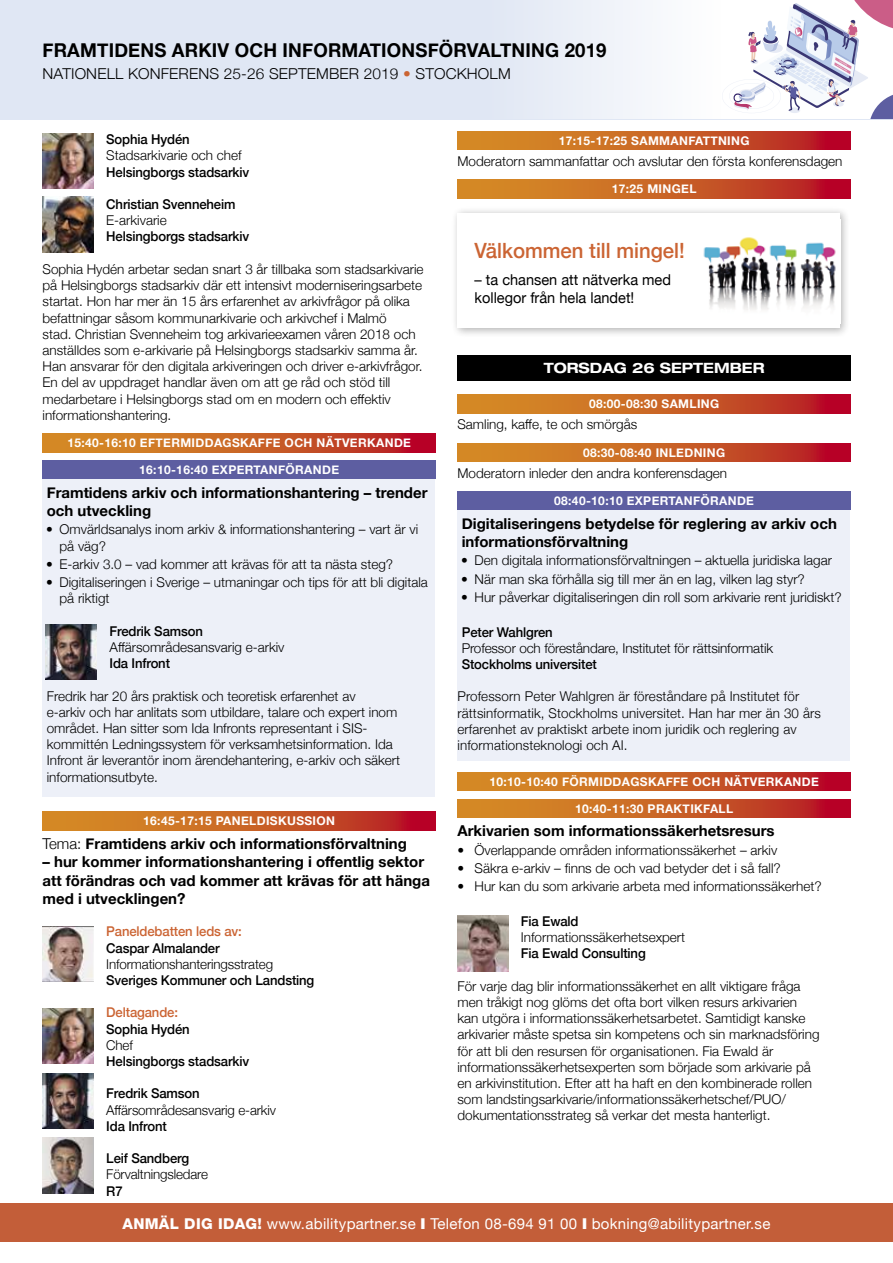
<style>
.page{position:relative;width:893px;height:1263px;background:#fff}
.page>*{position:absolute;margin:0;border:0;box-sizing:border-box;transform-origin:0 0}
.t1{font:500 21px "Helvetica Neue";color:#cb6433}
.t2{font:700 19.05px "Helvetica Neue";letter-spacing:.01em;color:#000}
.t3{font:700 15px/18.5px "Helvetica Neue";color:#000}
.t4{font:15px "Helvetica Neue";letter-spacing:.02em;color:#fff}
.t5{font:15px/18px "Helvetica Neue";color:#000}
.t6{font:300 15px "Helvetica Neue";letter-spacing:.01em;color:#000}
.t7{font:700 expanded 14.25px "Helvetica Neue";color:#fff}
.t8{font:300 13.5px/16.2px "Helvetica Neue";color:#000}
.t9{font:500 13.5px "Helvetica Neue";letter-spacing:-.01em;color:#000}
.t10{font:500 13.5px "Helvetica Neue";letter-spacing:-.01em;color:#cb6433}
.t11{font:700 12px "Helvetica Neue";letter-spacing:.03em;color:#fff}
.t12{font:700 12px "Helvetica Neue";color:#fff;scale:1.05 1}
.s1{color:#cb6433}
.s2{font-weight:300}
.s3{font-family:"Helvetica Neue LT Std";font-weight:800}
.s4{font-family:"Helvetica Neue LT Std";font-weight:900}
</style>
<div class="page">
<div style="left:43px;top:471px;width:392px;height:326px;background:#edf0f8"></div>
<div style="left:457px;top:508px;width:393px;height:253px;background:#edf0f8"></div>
<svg style="left:43px;top:433px;width:393px;height:19px;background:#c85b25"></svg>
<div style="left:43px;top:460px;width:393px;height:19px;background:#5d5ea1"></div>
<svg style="left:43px;top:811px;width:393px;height:19px;background:#c85b25"></svg>
<div style="left:0;top:1203px;width:893px;height:39px;background:#c35e39"></div>
<svg style="left:457px;top:131px;width:394px;height:19px;background:#c85b25"></svg>
<svg style="left:457px;top:180px;width:394px;height:18px;background:#c85b25"></svg>
<div style="left:451px;top:207px;width:399px;height:131px;background:#000;opacity:.3"></div>
<div style="left:457px;top:213px;width:383px;height:114px;background:#fff"></div>
<img style="left:703px;top:237px;width:133px;height:73px">
<div style="left:457px;top:355px;width:394px;height:26px;background:#000"></div>
<svg style="left:457px;top:394px;width:394px;height:19px;background:#c85b25"></svg>
<svg style="left:457px;top:443px;width:394px;height:19px;background:#c85b25"></svg>
<div style="left:457px;top:492px;width:394px;height:18px;background:#5d5ea1"></div>
<svg style="left:457px;top:772px;width:394px;height:19px;background:#c85b25"></svg>
<svg style="left:457px;top:799px;width:394px;height:19px;background:#c85b25"></svg>
<div style="left:0;top:0;width:893px;height:119px;background:#e0e7f4"></div>
<hr style="left:0;top:0;width:1px;height:119px;background:#fff">
<svg style="left:568px;top:0;width:154px;height:119px;fill:#f4f7fb"></svg>
<svg style="left:0;top:95px;width:1px;height:24px"></svg>
<svg style="left:722px;top:0;width:171px;height:119px;background:#e2dfea"></svg>
<img style="left:43px;top:133px;width:51px;height:56px">
<img style="left:43px;top:1008px;width:51px;height:56px">
<img style="left:43px;top:197px;width:51px;height:55px">
<img style="left:46px;top:624px;width:51px;height:55px">
<img style="left:43px;top:1073px;width:51px;height:55px">
<img style="left:457px;top:916px;width:51px;height:55px">
<img style="left:43px;top:1138px;width:51px;height:55px">
<img style="left:43px;top:926px;width:51px;height:55px">
<h2 class="t2" style="left:43px;top:35px;width:565px">FRAMTIDENS ARKIV OCH INFORMATIONSFÖRVALTNING 2019</h2>
<p class="t6" style="left:43px;top:62px;width:470px">NATIONELL KONFERENS 25-26 SEPTEMBER 2019 <span class="s1">•</span> STOCKHOLM</p>
<p class="t9" style="left:106px;top:129px;width:85px">Sophia Hydén</p>
<p class="t8" style="left:106px;top:147px;width:137px">Stadsarkivarie och chef</p>
<p class="t9" style="left:106px;top:161px;width:144px">Helsingborgs stadsarkiv</p>
<p class="t9" style="left:106px;top:193px;width:131px">Christian Svenneheim</p>
<p class="t8" style="left:106px;top:211px;width:62px">E-arkivarie</p>
<p class="t9" style="left:106px;top:226px;width:144px">Helsingborgs stadsarkiv</p>
<p class="t8" style="left:43px;top:260px;width:383px">Sophia Hydén arbetar sedan snart 3 år tillbaka som stadsarkivarie på Helsingborgs stadsarkiv där ett intensivt moderniseringsarbete startat. Hon har mer än 15 års erfarenhet av arkivfrågor på olika befattningar såsom kommunarkivarie och arkivchef i Malmö<br>stad. Christian Svenneheim tog arkivarieexamen våren 2018 och anställdes som e-arkivarie på Helsingborgs stadsarkiv samma år.<br>Han ansvarar för den digitala arkiveringen och driver e-arkivfrågor.<br>En del av uppdraget handlar även om att ge råd och stöd till medarbetare i Helsingborgs stad om en modern och effektiv informationshantering.</p>
<p class="t11" style="left:67px;top:433px;width:345px">15:40-16:10 EFTERMIDDAGSKAFFE OCH NÄTVERKANDE</p>
<p class="t11" style="left:139px;top:460px;width:201px">16:10-16:40 EXPERTANFÖRANDE</p>
<p class="t3" style="left:47px;top:483px;width:382px">Framtidens arkiv och informationshantering – trender och utveckling</p>
<p class="t8" style="left:60px;top:520px;width:360px;text-indent:-13px">• Omvärldsanalys inom arkiv &amp; informationshantering – vart är vi på väg?</p>
<p class="t8" style="left:46px;top:555px;width:348px">• E-arkiv 3.0 – vad kommer att krävas för att ta nästa steg?</p>
<p class="t8" style="left:60px;top:573px;width:370px;text-indent:-13px">• Digitaliseringen i Sverige – utmaningar och tips för att bli digitala på riktigt</p>
<p class="t9" style="left:109px;top:620px;width:95px">Fredrik Samson</p>
<p class="t8" style="left:109px;top:638px;width:177px">Affärsområdesansvarig e-arkiv</p>
<p class="t9" style="left:109px;top:652px;width:62px">Ida Infront</p>
<p class="t8" style="left:47px;top:687px;width:355px">Fredrik har 20 års praktisk och teoretisk erfarenhet av<br>e-arkiv och har anlitats som utbildare, talare och expert inom området. Han sitter som Ida Infronts representant i SIS&shy;kommittén Ledningssystem för verksamhetsinformation. Ida Infront är leverantör inom ärendehantering, e-arkiv och säkert informationsutbyte.</p>
<p class="t11" style="left:143px;top:811px;width:193px">16:45-17:15 PANELDISKUSSION</p>
<p class="t3" style="left:43px;top:834px;width:366px"><span class="s2">Tema:</span> Framtidens arkiv och informationsförvaltning</p>
<p class="t3" style="left:43px;top:853px;width:389px">– hur kommer informationshantering i offentlig sektor att förändras och vad kommer att krävas för att hänga med i utvecklingen?</p>
<p class="t10" style="left:106px;top:921px;width:137px">Paneldebatten leds av:</p>
<p class="t9" style="left:106px;top:937px;width:115px">Caspar Almalander</p>
<p class="t8" style="left:106px;top:955px;width:168px">Informationshanteringsstrateg</p>
<p class="t9" style="left:106px;top:969px;width:210px">Sveriges Kommuner och Landsting</p>
<p class="t10" style="left:106px;top:1002px;width:73px">Deltagande:</p>
<p class="t9" style="left:106px;top:1018px;width:85px">Sophia Hydén</p>
<p class="t8" style="left:106px;top:1036px;width:28px">Chef</p>
<p class="t9" style="left:106px;top:1050px;width:144px">Helsingborgs stadsarkiv</p>
<p class="t9" style="left:106px;top:1083px;width:95px">Fredrik Samson</p>
<p class="t8" style="left:106px;top:1101px;width:171px">Affärsområdesansvarig e-arkiv</p>
<p class="t9" style="left:106px;top:1115px;width:62px">Ida Infront</p>
<p class="t9" style="left:106px;top:1147px;width:85px">Leif Sandberg</p>
<p class="t8" style="left:106px;top:1165px;width:103px">Förvaltningsledare</p>
<p class="t9" style="left:106px;top:1180px;width:18px">R7</p>
<p class="t12" style="left:43px;top:1212px;width:756px">ANMÄL DIG IDAG! Telefon 08-694 91 00, fax 08-694 91 04 eller bokning@abilitypartner.se | Besök oss gärna på www.abilitypartner.se!</p>
<p class="t11" style="left:559px;top:131px;width:192px">17:15-17:25 SAMMANFATTNING</p>
<p class="t8" style="left:457px;top:152px;width:386px">Moderatorn sammanfattar och avslutar den första konferensdagen</p>
<p class="t11" style="left:612px;top:180px;width:86px">17:25 MINGEL</p>
<h1 class="t1" style="left:475px;top:234px;width:212px">Välkommen till mingel!</h1>
<p class="t5" style="left:475px;top:271px;width:198px">– ta chansen att nätverka med kollegor från hela landet!</p>
<p class="t7" style="left:544px;top:359px;width:222px">TORSDAG 26 SEPTEMBER</p>
<p class="t11" style="left:589px;top:394px;width:132px">08:00-08:30 SAMLING</p>
<p class="t8" style="left:457px;top:415px;width:181px">Samling, kaffe, te och smörgås</p>
<p class="t11" style="left:583px;top:443px;width:144px">08:30-08:40 INLEDNING</p>
<p class="t8" style="left:457px;top:464px;width:271px">Moderatorn inleder den andra konferensdagen</p>
<p class="t11" style="left:554px;top:492px;width:201px">08:40-10:10 EXPERTANFÖRANDE</p>
<p class="t3" style="left:462px;top:514px;width:377px">Digitaliseringens betydelse för reglering av arkiv och informationsförvaltning</p>
<p class="t8" style="left:461px;top:551px;width:372px">• Den digitala informationsförvaltningen – aktuella juridiska lagar</p>
<p class="t8" style="left:461px;top:570px;width:345px">• När man ska förhålla sig till mer än en lag, vilken lag styr?</p>
<p class="t8" style="left:461px;top:588px;width:382px">• Hur påverkar digitaliseringen din roll som arkivarie rent juridiskt?</p>
<p class="t9" style="left:462px;top:621px;width:92px">Peter Wahlgren</p>
<p class="t8" style="left:462px;top:639px;width:313px">Professor och föreståndare, Institutet för rättsinformatik</p>
<p class="t9" style="left:462px;top:653px;width:137px">Stockholms universitet</p>
<p class="t8" style="left:457px;top:687px;width:365px">Professorn Peter Wahlgren är föreståndare på Institutet för rättsinformatik, Stockholms universitet. Han har mer än 30 års erfarenhet av praktiskt arbete inom juridik och reglering av informationsteknologi och AI.</p>
<p class="t11" style="left:489px;top:772px;width:331px">10:10-10:40 FÖRMIDDAGSKAFFE OCH NÄTVERKANDE</p>
<p class="t11" style="left:575px;top:799px;width:160px">10:40-11:30 PRAKTIKFALL</p>
<p class="t3" style="left:457px;top:822px;width:319px">Arkivarien som informationssäkerhetsresurs</p>
<p class="t8" style="left:457px;top:841px;width:321px">• Överlappande områden informationssäkerhet – arkiv</p>
<p class="t8" style="left:457px;top:859px;width:325px">• Säkra e-arkiv – finns de och vad betyder det i så fall?</p>
<p class="t8" style="left:457px;top:877px;width:366px">• Hur kan du som arkivarie arbeta med informationssäkerhet?</p>
<p class="t9" style="left:521px;top:910px;width:59px">Fia Ewald</p>
<p class="t8" style="left:521px;top:928px;width:166px">Informationssäkerhetsexpert</p>
<p class="t9" style="left:521px;top:943px;width:126px">Fia Ewald Consulting</p>
<p class="t8" style="left:457px;top:977px;width:364px">För varje dag blir informationssäkerhet en allt viktigare fråga men tråkigt nog glöms det ofta bort vilken resurs arkivarien kan utgöra i informationssäkerhetsarbetet. Samtidigt kanske arkivarier måste spetsa sin kompetens och sin marknadsföring för att bli den resursen för organisationen. Fia Ewald är informationssäkerhetsexperten som började som arkivarie på en arkivinstitution. Efter att ha haft en den kombinerade rollen som landstingsarkivarie/informationssäkerhetschef/PUO/ dokumentationsstrateg så verkar det mesta hanterligt.</p>
<p class="t4" style="left:122px;top:1212px;width:649px"><span class="s3">ANMÄL DIG IDAG!</span> www.abilitypartner.se <span class="s4">I</span> Telefon 08-694 91 00 <span class="s4">I</span> bokning@abilitypartner.se</p>
</div>
